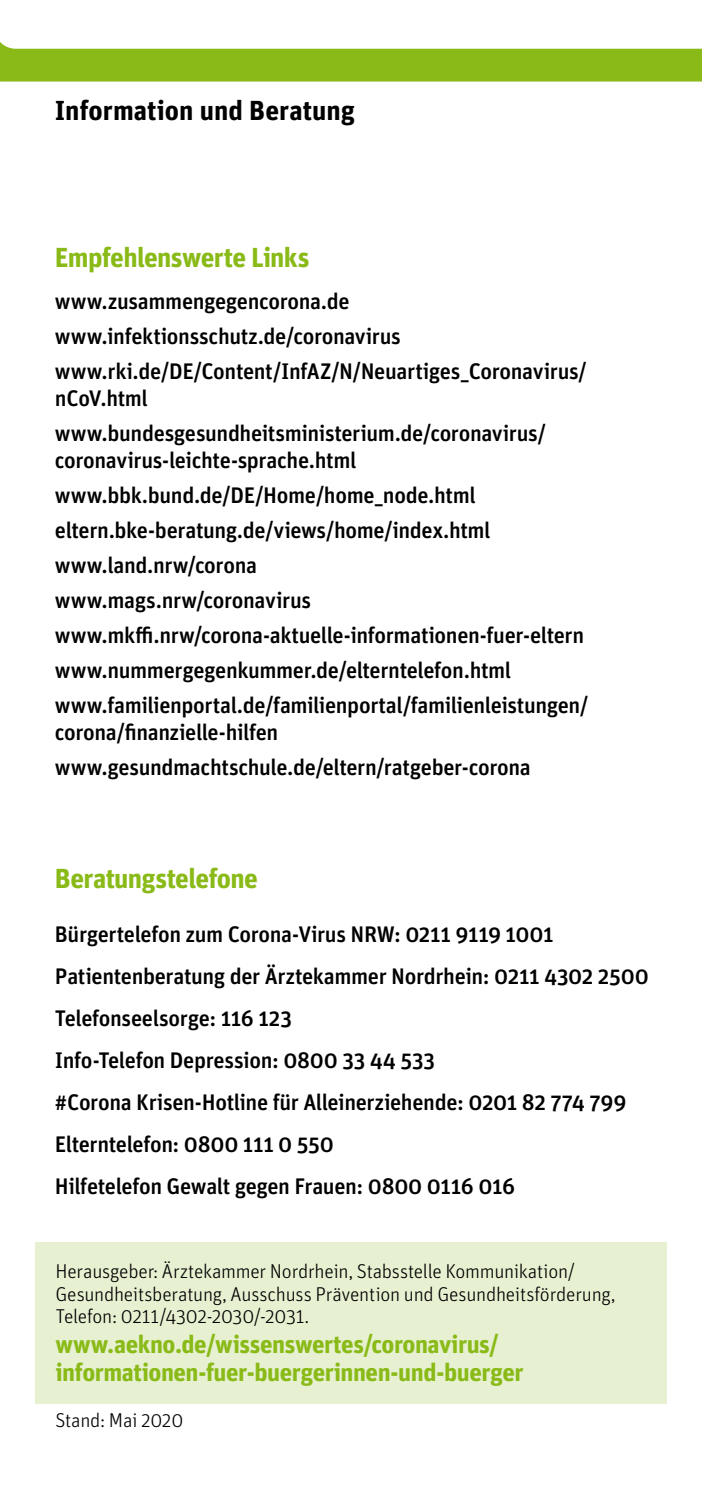
<style>
.page{position:relative;width:702px;height:1489px;background:#fff}
.page>*{position:absolute;margin:0;border:0;box-sizing:border-box;transform-origin:0 0}
.t1{font:700 27.5px "Unit";letter-spacing:-.025em;color:#89ba17}
.t2{font:700 27.5px "Unit";color:#000}
.t3{font:700 25px/27.5px "Unit";letter-spacing:-.02em;color:#89ba17}
.t4{font:500 22.5px/35px "Unit";letter-spacing:-.015em;color:#000}
.t5{font:300 20px/22.5px "Unit";letter-spacing:-.015em;color:#000}
</style>
<div class="page">
<svg style="left:644px;top:1242px;width:23px;height:162px"></svg>
<svg style="left:0;top:42px;width:702px;height:39px"></svg>
<div style="left:35px;top:1241px;width:631px;height:162px;background:#e7f1d1"></div>
<p class="t2" style="left:55px;top:94px;width:301px">Information und Beratung</p>
<p class="t1" style="left:55px;top:240px;width:256px">Empfehlenswerte Links</p>
<p class="t4" style="left:55px;top:283px;width:533px">www.zusammengegencorona.de www.infektionsschutz.de/coronavirus www.rki.de/DE/Content/InfAZ/N/Neuartiges_Coronavirus/</p>
<p class="t4" style="left:55px;top:380px;width:492px">nCoV.html www.bundesgesundheitsministerium.de/coronavirus/</p>
<p class="t4" style="left:55px;top:442px;width:535px">coronavirus-leichte-sprache.html www.bbk.bund.de/DE/Home/home_node.html eltern.bke-beratung.de/views/home/index.html www.land.nrw/corona<br>www.mags.nrw/coronavirus www.mkffi.nrw/corona-aktuelle-informationen-fuer-eltern www.nummergegenkummer.de/elterntelefon.html www.familienportal.de/familienportal/familienleistungen/</p>
<p class="t4" style="left:55px;top:714px;width:477px">corona/finanzielle-hilfen www.gesundmachtschule.de/eltern/ratgeber-corona</p>
<p class="t1" style="left:55px;top:861px;width:205px">Beratungstelefone</p>
<p class="t4" style="left:55px;top:912px;width:595px;line-height:42px">Bürgertelefon zum Corona-Virus NRW: 0211 9119 1001<br>Patientenberatung der Ärztekammer Nordrhein: 0211 4302 2500<br>Telefonseelsorge: 116 123<br>Info-Telefon Depression: 0800 33 44 533<br>#Corona Krisen-Hotline für Alleinerziehende: 0201 82 774 799<br>Elterntelefon: 0800 111 0 550<br>Hilfetelefon Gewalt gegen Frauen: 0800 0116 016</p>
<p class="t5" style="left:55px;top:1259px;width:561px">Herausgeber: Ärztekammer Nordrhein, Stabsstelle Kommunikation/<br>Gesundheitsberatung, Ausschuss Prävention und Gesundheitsförderung,<br>Telefon: 0211/4302-2030/-2031.</p>
<p class="t3" style="left:55px;top:1330px;width:469px">www.aekno.de/wissenswertes/coronavirus/ informationen-fuer-buergerinnen-und-buerger</p>
<p class="t5" style="left:55px;top:1408px;width:129px">Stand: Mai 2020</p>
</div>
